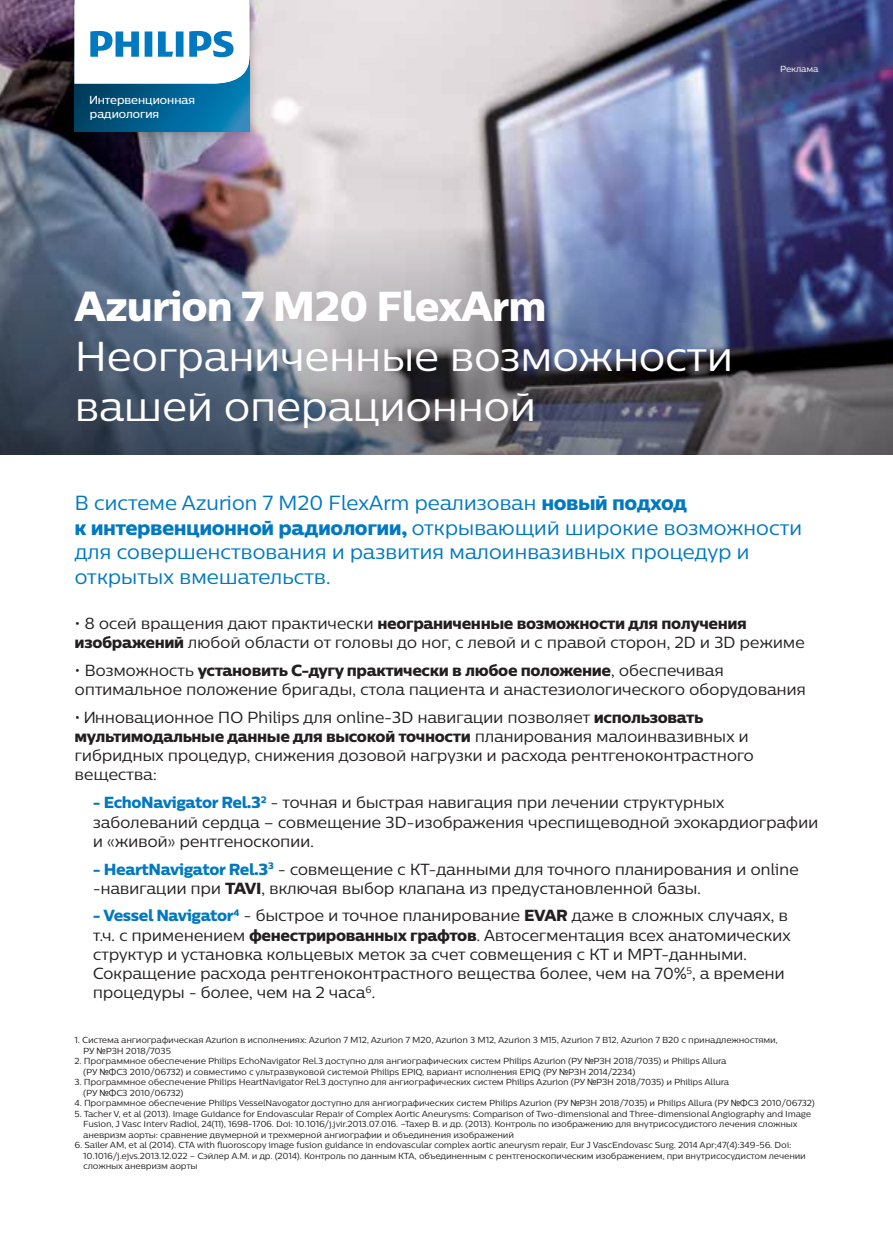
<style>
.page{position:relative;width:893px;height:1234px;background:#fff}
.page>*{position:absolute;margin:0;border:0;box-sizing:border-box;transform-origin:0 0}
.t1{font:41.7px/50.1px "Centrale Sans Pro";letter-spacing:-.025em;color:#fff}
.t2{font:41.7px "Centrale Sans Pro X Bold";letter-spacing:-.025em;color:#fff}
.t3{font:20.4px/24.5px "Centrale Sans Pro";letter-spacing:-.025em;color:#0079c1}
.t4{font:16.05px/19.2px "Centrale Sans Pro";letter-spacing:-.025em;color:#231f20}
.t5{font:16.05px "Centrale Sans Pro X Bold";letter-spacing:-.025em;color:#231f20}
.t6{font:500 11.7px/14px "Centrale Sans";color:#fff}
.t7{font:8.7px/10.5px "Centrale Sans Pro";letter-spacing:-.025em;color:#231f20}
.t8{font:8.7px "Centrale Sans Pro";letter-spacing:-.025em;color:#fff}
.s1{font-family:"Centrale Sans Pro X Bold"}
.s2{font-family:"Centrale Sans Pro"}
.s3{font-family:"Centrale Sans Pro X Bold";color:#0079c1}
.s4{font-family:"Arial"}
</style>
<div class="page">
<img style="left:0;top:0;width:893px;height:226px">
<img style="left:0;top:226px;width:893px;height:228px">
<div style="left:65px;top:0;width:193px;height:141px;background:#231f20;opacity:.35"></div>
<svg style="left:75px;top:83px;width:174px;height:49px;background:#066390"></svg>
<svg style="left:75px;top:0;width:174px;height:83px"></svg>
<h3 class="t6" style="left:90px;top:92px;width:107px">Интервенционная радиология</h3>
<p class="t8" style="left:780px;top:63px;width:40px">Реклама</p>
<h1 class="t2" style="left:75px;top:278px;width:474px">Azurion 7 M20 FlexArm</h1>
<h1 class="t1" style="left:75px;top:330px;width:660px">Неограниченные возможности вашей операционной</h1>
<h2 class="t3" style="left:75px;top:490px;width:729px">В системе Azurion 7 M20 FlexArm реализован <span class="s1">новый подход<br>к интервенционной радиологии,</span> открывающий широкие возможности для совершенствования и развития малоинвазивных процедур и открытых вмешательств.</h2>
<h3 class="t5" style="left:75px;top:612px;width:674px"><span class="s2">• 8 осей вращения дают практически</span> неограниченные возможности для получения</h3>
<h3 class="t4" style="left:75px;top:632px;width:732px"><span class="s1">изображений</span> любой области от головы до ног, с левой и с правой сторон, 2D и 3D режиме</h3>
<h3 class="t5" style="left:75px;top:659px;width:651px"><span class="s2">• Возможность</span> установить С-дугу практически в любое положение<span class="s2">, обеспечивая</span></h3>
<h3 class="t4" style="left:75px;top:679px;width:733px">оптимальное положение бригады, стола пациента и анастезиологического оборудования</h3>
<h3 class="t4" style="left:75px;top:707px;width:630px">• Инновационное ПО Philips для online-3D навигации позволяет <span class="s1">использовать</span></h3>
<h3 class="t5" style="left:75px;top:725px;width:676px">мультимодальные данные для высокой точности <span class="s2">планирования малоинвазивных и</span></h3>
<h3 class="t4" style="left:75px;top:745px;width:681px">гибридных процедур, снижения дозовой нагрузки и расхода рентгеноконтрастного вещества:</h3>
<h3 class="t4" style="left:93px;top:792px;width:727px"><span class="s3">- EchoNavigator Rel.3</span><sup>2</sup> - точная и быстрая навигация при лечении структурных заболеваний сердца – совмещение 3D-изображения чреспищеводной эхокардиографии и «живой» рентгеноскопии.</h3>
<h3 class="t4" style="left:93px;top:858px;width:708px"><span class="s3">- HeartNavigator Rel.3</span><sup>3</sup> - совмещение с КТ-данными для точного планирования и online -навигации при <span class="s1">TAVI</span>, включая выбор клапана из предустановленной базы.</h3>
<p class="t4" style="left:93px;top:905px;width:700px"><span class="s3">- Vessel Navigator</span><sup>4</sup> - быстрое и точное планирование <span class="s1">EVAR</span> даже в сложных случаях, в т.ч. с применением <span class="s1">фенестрированных графтов</span>. Автосегментация всех анатомических структур и установка кольцевых меток за счет совмещения с КТ и МРТ-данными.<br>Сокращение расхода рентгеноконтрастного вещества более, чем на 70%<sup>5</sup>, а времени процедуры - более, чем на 2 часа<sup>6</sup>.</p>
<p class="t7" style="left:83px;top:1034px;width:696px;text-indent:-9px">1. Система ангиографическая Azurion в исполнениях: Azurion 7 М12, Azurion 7 М20, Azurion 3 М12, Azurion 3 М15, Azurion 7 В12, Azurion 7 В20 с принадлежностями,<br>РУ <span class="s4">№</span>РЗН 2018/7035</p>
<p class="t7" style="left:83px;top:1055px;width:645px;text-indent:-9px">2. Программное обеспечение Philips EchoNavigator Rel.3 доступно для ангиографических систем Philips Azurion (РУ <span class="s4">№</span>РЗН 2018/7035) и Philips Allura (РУ <span class="s4">№</span>ФСЗ 2010/06732) и совместимо с ультразвуковой системой Philips EPIQ, вариант исполнения EPIQ (РУ <span class="s4">№</span>РЗН 2014/2234)</p>
<p class="t7" style="left:83px;top:1076px;width:647px;text-indent:-9px">3. Программное обеспечение Philips HeartNavigator Rel.3 доступно для ангиографических систем Philips Azurion (РУ <span class="s4">№</span>РЗН 2018/7035) и Philips Allura (РУ <span class="s4">№</span>ФСЗ 2010/06732)</p>
<p class="t7" style="left:75px;top:1097px;width:742px">4. Программное обеспечение Philips VesselNavogator доступно для ангиографических систем Philips Azurion (РУ <span class="s4">№</span>РЗН 2018/7035) и Philips Allura (РУ <span class="s4">№</span>ФСЗ 2010/06732)</p>
<p class="t7" style="left:83px;top:1107px;width:729px;text-indent:-9px">5. Tacher V, et al (2013). Image Guidance for Endovascular Repair of Complex Aortic Aneurysms: Comparison of Two-dimensional and Three-dimensional Angiography and Image<br>Fusion, J Vasc Interv Radiol, 24(11), 1698-1706. Doi: 10.1016/j.jvir.2013.07.016. –Тахер В. и др. (2013). Контроль по изображению для внутрисосудистого лечения сложных аневризм аорты: сравнение двумерной и трехмерной ангиографии и объединения изображений</p>
<p class="t7" style="left:83px;top:1139px;width:724px;text-indent:-9px">6. Sailer AM, et al (2014). CTA with fluoroscopy image fusion guidance in endovascular complex aortic aneurysm repair, Eur J VascEndovasc Surg. 2014 Apr;47(4):349-56. Doi:<br>10.1016/j.ejvs.2013.12.022 – Сэйлер А.М. и др. (2014). Контроль по данным КТА, объединенным с рентгеноскопическим изображением, при внутрисосудистом лечении сложных аневризм аорты</p>
</div>
